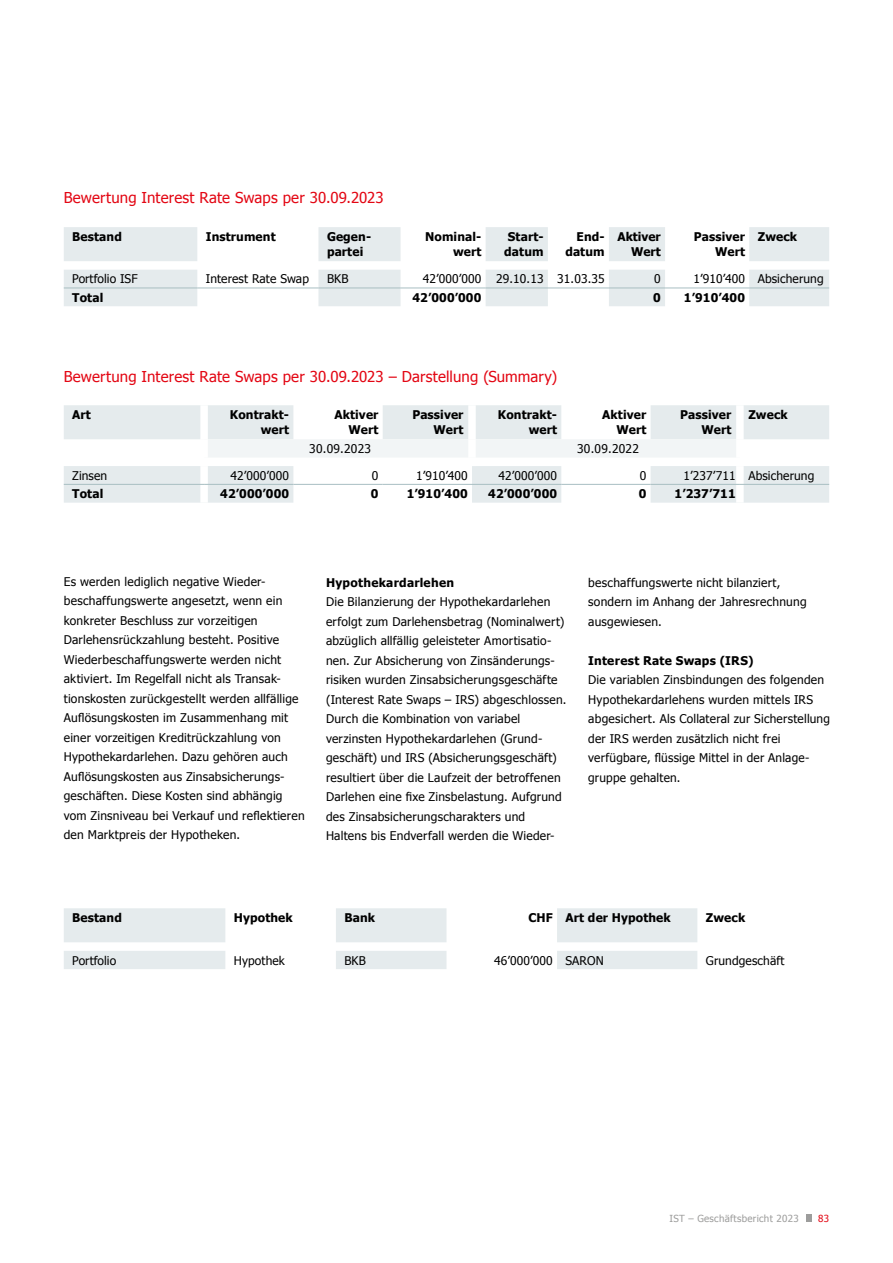
<style>
.page{position:relative;width:893px;height:1263px;background:#fff}
.page>*{position:absolute;margin:0;border:0;box-sizing:border-box;transform-origin:0 0}
.t1{font:15px "Tahoma";letter-spacing:.01em;color:#e30613}
.t2{font:12px/19.5px "Tahoma";letter-spacing:.02em;color:#000}
.t3{font:700 12px/15px "Tahoma";letter-spacing:.01em;color:#000;text-align:right}
.t4{font:9.75px "Tahoma";letter-spacing:.03em;color:#9d9d9c}
.t5{font:9.75px "Tahoma";color:#e30613}
</style>
<div class="page">
<svg style="left:806px;top:1214px;width:5px;height:7px"></svg>
<svg style="left:64px;top:227px;width:765px;height:79px"></svg>
<hr style="left:64px;top:288px;width:133px;height:1px;background:#a8bec2">
<hr style="left:197px;top:288px;width:121px;height:1px;background:#a8bec2">
<hr style="left:318px;top:288px;width:83px;height:1px;background:#a8bec2">
<hr style="left:401px;top:288px;width:85px;height:1px;background:#a8bec2">
<hr style="left:486px;top:288px;width:62px;height:1px;background:#a8bec2">
<hr style="left:548px;top:288px;width:61px;height:1px;background:#a8bec2">
<hr style="left:609px;top:288px;width:56px;height:1px;background:#a8bec2">
<hr style="left:665px;top:288px;width:84px;height:1px;background:#a8bec2">
<hr style="left:749px;top:288px;width:80px;height:1px;background:#a8bec2">
<svg style="left:64px;top:405px;width:765px;height:98px;fill:#e5ebed"></svg>
<div style="left:208px;top:439px;width:528px;height:19px;background:#f2f5f6"></div>
<div style="left:200px;top:466px;width:8px;height:18px;background:#fff"></div>
<div style="left:736px;top:466px;width:8px;height:18px;background:#fff"></div>
<div style="left:200px;top:485px;width:8px;height:18px;background:#fff"></div>
<div style="left:736px;top:485px;width:8px;height:18px;background:#fff"></div>
<hr style="left:383px;top:484px;width:89px;height:1px;background:#a8bec2">
<hr style="left:651px;top:484px;width:89px;height:1px;background:#a8bec2">
<hr style="left:64px;top:484px;width:140px;height:1px;background:#a8bec2">
<hr style="left:293px;top:484px;width:90px;height:1px;background:#a8bec2">
<hr style="left:561px;top:484px;width:90px;height:1px;background:#a8bec2">
<hr style="left:204px;top:484px;width:89px;height:1px;background:#a8bec2">
<hr style="left:472px;top:484px;width:89px;height:1px;background:#a8bec2">
<hr style="left:740px;top:484px;width:89px;height:1px;background:#a8bec2">
<div style="left:468px;top:439px;width:8px;height:19px;background:#fff"></div>
<div style="left:736px;top:439px;width:8px;height:19px;background:#fff"></div>
<div style="left:200px;top:405px;width:8px;height:34px;background:#fff"></div>
<div style="left:200px;top:439px;width:8px;height:19px;background:#fff"></div>
<div style="left:200px;top:458px;width:8px;height:8px;background:#fff"></div>
<div style="left:468px;top:405px;width:8px;height:34px;background:#fff"></div>
<div style="left:468px;top:458px;width:8px;height:8px;background:#fff"></div>
<div style="left:736px;top:405px;width:8px;height:34px;background:#fff"></div>
<div style="left:736px;top:458px;width:8px;height:8px;background:#fff"></div>
<svg style="left:64px;top:908px;width:633px;height:61px"></svg>
<p class="t1" style="left:64px;top:187px;width:321px">Bewertung Interest Rate Swaps per 30.09.2023</p>
<p class="t3" style="left:72px;top:228px;width:51px">Bestand</p>
<p class="t3" style="left:206px;top:228px;width:71px">Instrument</p>
<p class="t3" style="left:327px;top:228px;width:46px;text-align:left">Gegen&shy;partei</p>
<p class="t3" style="left:425px;top:228px;width:58px">Nominal&shy;wert</p>
<p class="t3" style="left:504px;top:228px;width:41px;text-align:left">Start&shy;datum</p>
<p class="t3" style="left:565px;top:228px;width:41px">End&shy;datum</p>
<p class="t3" style="left:617px;top:228px;width:45px">Aktiver<br>Wert</p>
<p class="t3" style="left:694px;top:228px;width:53px">Passiver<br>Wert</p>
<p class="t3" style="left:758px;top:228px;width:41px">Zweck</p>
<p class="t2" style="left:72px;top:269px;width:67px">Portfolio ISF</p>
<p class="t2" style="left:206px;top:269px;width:105px">Interest Rate Swap</p>
<p class="t2" style="left:327px;top:269px;width:23px">BKB</p>
<p class="t2" style="left:423px;top:269px;width:183px">42’000’000 29.10.13 31.03.35</p>
<p class="t2" style="left:654px;top:269px;width:8px">0</p>
<p class="t2" style="left:693px;top:269px;width:132px">1’910’400 Absicherung</p>
<p class="t3" style="left:72px;top:289px;width:33px">Total</p>
<p class="t3" style="left:412px;top:289px;width:70px">42’000’000</p>
<p class="t3" style="left:653px;top:289px;width:9px">0</p>
<p class="t3" style="left:684px;top:289px;width:63px">1’910’400</p>
<p class="t1" style="left:64px;top:366px;width:495px">Bewertung Interest Rate Swaps per 30.09.2023 – Darstellung (Summary)</p>
<p class="t3" style="left:72px;top:406px;width:20px">Art</p>
<p class="t3" style="left:230px;top:406px;width:61px">Kontrakt&shy;wert</p>
<p class="t3" style="left:334px;top:406px;width:46px">Aktiver<br>Wert</p>
<p class="t3" style="left:412px;top:406px;width:53px">Passiver<br>Wert</p>
<p class="t3" style="left:498px;top:406px;width:61px">Kontrakt&shy;wert</p>
<p class="t3" style="left:602px;top:406px;width:46px">Aktiver<br>Wert</p>
<p class="t3" style="left:680px;top:406px;width:53px">Passiver<br>Wert</p>
<p class="t3" style="left:748px;top:406px;width:41px">Zweck</p>
<p class="t2" style="left:309px;top:438px;width:63px">30.09.2023</p>
<p class="t2" style="left:577px;top:438px;width:63px">30.09.2022</p>
<p class="t2" style="left:72px;top:465px;width:36px">Zinsen</p>
<p class="t2" style="left:231px;top:465px;width:60px">42’000’000</p>
<p class="t2" style="left:372px;top:465px;width:8px">0</p>
<p class="t2" style="left:416px;top:465px;width:53px">1’910’400</p>
<p class="t2" style="left:498px;top:465px;width:60px">42’000’000</p>
<p class="t2" style="left:640px;top:465px;width:8px">0</p>
<p class="t2" style="left:683px;top:465px;width:133px">1’237’711 Absicherung</p>
<p class="t3" style="left:72px;top:485px;width:33px">Total</p>
<p class="t3" style="left:220px;top:485px;width:70px">42’000’000</p>
<p class="t3" style="left:371px;top:485px;width:9px">0</p>
<p class="t3" style="left:407px;top:485px;width:63px">1’910’400</p>
<p class="t3" style="left:488px;top:485px;width:70px">42’000’000</p>
<p class="t3" style="left:639px;top:485px;width:9px">0</p>
<p class="t3" style="left:675px;top:485px;width:63px">1’237’711</p>
<p class="t2" style="left:64px;top:571px;width:242px">Es werden lediglich negative Wieder&shy;beschaffungswerte angesetzt, wenn ein konkreter Beschluss zur vorzeitigen Darlehensrückzahlung besteht. Positive Wiederbeschaffungswerte werden nicht aktiviert. Im Regelfall nicht als Transak&shy;tionskosten zurückgestellt werden allfällige Auflösungskosten im Zusammenhang mit einer vorzeitigen Kreditrückzahlung von Hypothekardarlehen. Dazu gehören auch Auflösungskosten aus Zinsabsicherungs&shy;geschäften. Diese Kosten sind abhängig vom Zinsniveau bei Verkauf und reflektieren den Marktpreis der Hypotheken.</p>
<p class="t3" style="left:326px;top:574px;width:130px">Hypothekardarlehen</p>
<p class="t2" style="left:326px;top:592px;width:242px">Die Bilanzierung der Hypothekardarlehen erfolgt zum Darlehensbetrag (Nominalwert) abzüglich allfällig geleisteter Amortisatio&shy;nen. Zur Absicherung von Zinsänderungs&shy;risiken wurden Zinsabsicherungsgeschäfte (Interest Rate Swaps – IRS) abgeschlossen.<br>Durch die Kombination von variabel verzinsten Hypothekardarlehen (Grund&shy;geschäft) und IRS (Absicherungsgeschäft) resultiert über die Laufzeit der betroffenen Darlehen eine fixe Zinsbelastung. Aufgrund des Zinsabsicherungscharakters und Haltens bis Endverfall werden die Wieder-</p>
<p class="t2" style="left:588px;top:572px;width:220px">beschaffungswerte nicht bilanziert, sondern im Anhang der Jahresrechnung ausgewiesen.</p>
<p class="t3" style="left:588px;top:652px;width:167px">Interest Rate Swaps (IRS)</p>
<p class="t2" style="left:588px;top:669px;width:243px">Die variablen Zinsbindungen des folgenden Hypothekardarlehens wurden mittels IRS abgesichert. Als Collateral zur Sicherstellung der IRS werden zusätzlich nicht frei verfügbare, flüssige Mittel in der Anlage&shy;gruppe gehalten.</p>
<p class="t3" style="left:72px;top:909px;width:51px">Bestand</p>
<p class="t3" style="left:234px;top:909px;width:60px">Hypothek</p>
<p class="t3" style="left:344px;top:909px;width:32px">Bank</p>
<p class="t3" style="left:528px;top:909px;width:144px">CHF Art der Hypothek</p>
<p class="t3" style="left:706px;top:909px;width:41px">Zweck</p>
<p class="t2" style="left:72px;top:950px;width:45px">Portfolio</p>
<p class="t2" style="left:234px;top:950px;width:53px">Hypothek</p>
<p class="t2" style="left:344px;top:950px;width:23px">BKB</p>
<p class="t2" style="left:494px;top:950px;width:111px">46’000’000 SARON</p>
<p class="t2" style="left:706px;top:950px;width:80px">Grundgeschäft</p>
<p class="t4" style="left:669px;top:1211px;width:131px">IST – Geschäftsbericht 2023</p>
<p class="t5" style="left:818px;top:1211px;width:12px">83</p>
</div>
